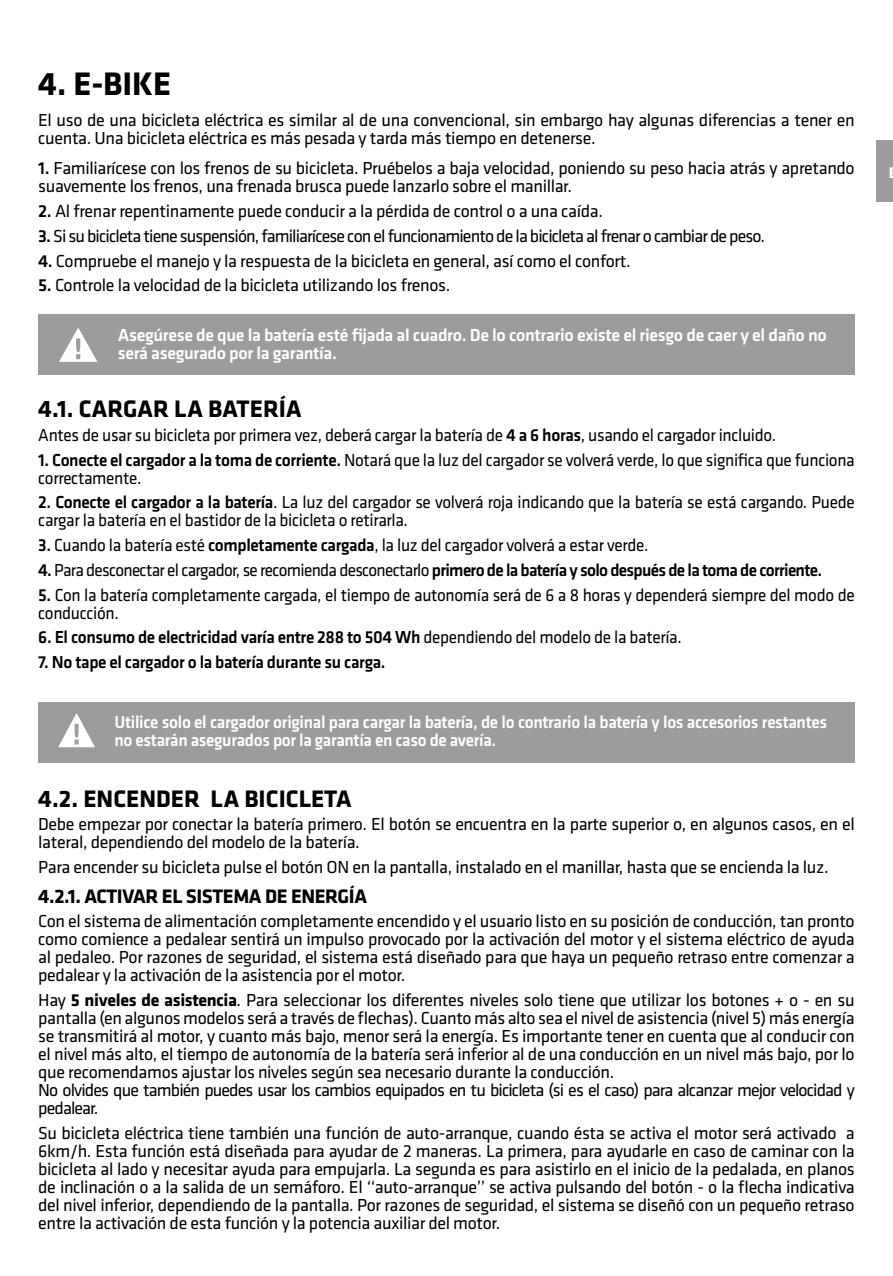
<style>
.page{position:relative;width:893px;height:1276px;background:#fff}
.page>*{position:absolute;margin:0;border:0;box-sizing:border-box;transform-origin:0 0}
.t1{font:700 33.75px "Klavika";color:#000}
.t2{font:700 24.75px "Klavika";color:#000}
.t3{font:700 20.25px "Klavika";letter-spacing:-.02em;color:#000}
.t4{font:18px/18px "Klavika";letter-spacing:-.02em;color:#000}
.t5{font:18px/18px "Klavika";letter-spacing:-.02em;color:#000;scale:.96 1}
.t6{font:500 18px/18px "Klavika";letter-spacing:-.02em;color:#fff;scale:.96 1}
.t7{font:500 18px "Klavika";letter-spacing:-.02em;color:#000;scale:.96 1}
.t8{font:500 18px/18px "Klavika";letter-spacing:-.02em;color:#fff}
.t9{font:500 18px "Klavika";letter-spacing:-.04em;color:#000;scale:.96 1}
.t10{font:18px "Klavika";letter-spacing:-.05em;color:#000}
.s1{font-weight:500}
.s2{font-weight:400}
.s3{font-weight:700}
</style>
<div class="page">
<div style="left:876px;top:141px;width:17px;height:61px;background:#9c9c9c"></div>
<div style="left:38px;top:702px;width:817px;height:61px;background:#9c9c9c"></div>
<div style="left:38px;top:314px;width:817px;height:61px;background:#9c9c9c"></div>
<svg style="left:58px;top:713px;width:37px;height:34px"></svg>
<svg style="left:59px;top:328px;width:38px;height:34px"></svg>
<p class="t1" style="left:38px;top:59px;width:134px">4. E-BIKE</p>
<p class="t4" style="left:38px;top:110px;width:818px">El uso de una bicicleta eléctrica es similar al de una convencional, sin embargo hay algunas diferencias a tener en cuenta. Una bicicleta eléctrica es más pesada y tarda más tiempo en detenerse.</p>
<p class="t4" style="left:38px;top:159px;width:818px"><span class="s1">1.</span> Familiarícese con los frenos de su bicicleta. Pruébelos a baja velocidad, poniendo su peso hacia atrás y apretando suavemente los frenos, una frenada brusca puede lanzarlo sobre el manillar.</p>
<p class="t4" style="left:38px;top:202px;width:566px"><span class="s1">2.</span> Al frenar repentinamente puede conducir a la pérdida de control o a una caída.</p>
<p class="t10" style="left:38px;top:224px;width:728px"><span class="s1">3.</span> Si su bicicleta tiene suspensión, familiarícese con el funcionamiento de la bicicleta al frenar o cambiar de peso.</p>
<p class="t4" style="left:38px;top:251px;width:594px"><span class="s1">4.</span> Compruebe el manejo y la respuesta de la bicicleta en general, así como el confort.</p>
<p class="t4" style="left:38px;top:276px;width:414px"><span class="s1">5.</span> Controle la velocidad de la bicicleta utilizando los frenos.</p>
<p class="t8" style="left:118px;top:326px;width:711px">Asegúrese de que la batería esté fijada al cuadro. De lo contrario existe el riesgo de caer y el daño no será asegurado por la garantía.</p>
<p class="t2" style="left:38px;top:391px;width:265px">4.1. CARGAR LA BATERÍA</p>
<p class="t5" style="left:38px;top:425px;width:770px">Antes de usar su bicicleta por primera vez, deberá cargar la batería de <span class="s1">4 a 6 horas</span>, usando el cargador incluido.</p>
<p class="t5" style="left:38px;top:450px;width:852px"><span class="s1">1. Conecte el cargador a la toma de corriente.</span> Notará que la luz del cargador se volverá verde, lo que significa que funciona correctamente.</p>
<p class="t5" style="left:38px;top:493px;width:852px"><span class="s1">2. Conecte el cargador a la batería</span>. La luz del cargador se volverá roja indicando que la batería se está cargando. Puede cargar la batería en el bastidor de la bicicleta o retirarla.</p>
<p class="t5" style="left:38px;top:536px;width:637px"><span class="s1">3.</span> Cuando la batería esté <span class="s1">completamente cargada</span>, la luz del cargador volverá a estar verde.</p>
<p class="t9" style="left:38px;top:558px;width:818px">4. <span class="s2">Para desconectar el cargador, se recomienda desconectarlo</span> primero de la batería y solo después de la toma de corriente.</p>
<p class="t5" style="left:38px;top:585px;width:852px"><span class="s1">5.</span> Con la batería completamente cargada, el tiempo de autonomía será de 6 a 8 horas y dependerá siempre del modo de conducción.</p>
<p class="t7" style="left:38px;top:625px;width:672px">6. El consumo de electricidad varía entre 288 to 504 Wh <span class="s2">dependiendo del modelo de la batería.</span></p>
<p class="t7" style="left:38px;top:650px;width:363px">7. No tape el cargador o la batería durante su carga.</p>
<p class="t6" style="left:115px;top:713px;width:744px">Utilice solo el cargador original para cargar la batería, de lo contrario la batería y los accesorios restantes no estarán asegurados por la garantía en caso de avería.</p>
<p class="t2" style="left:38px;top:780px;width:315px">4.2. ENCENDER LA BICICLETA</p>
<p class="t4" style="left:38px;top:815px;width:818px">Debe empezar por conectar la batería primero. El botón se encuentra en la parte superior o, en algunos casos, en el lateral, dependiendo del modelo de la batería.</p>
<p class="t4" style="left:38px;top:857px;width:792px">Para encender su bicicleta pulse el botón ON en la pantalla, instalado en el manillar, hasta que se encienda la luz.</p>
<p class="t3" style="left:38px;top:881px;width:330px">4.2.1. ACTIVAR EL SISTEMA DE ENERGÍA</p>
<p class="t4" style="left:38px;top:911px;width:818px;text-align:justify">Con el sistema de alimentación completamente encendido y el usuario listo en su posición de conducción, tan pronto como comience a pedalear sentirá un impulso provocado por la activación del motor y el sistema eléctrico de ayuda al pedaleo. Por razones de seguridad, el sistema está diseñado para que haya un pequeño retraso entre comenzar a pedalear y la activación de la asistencia por el motor.</p>
<p class="t4" style="left:38px;top:990px;width:818px">Hay <span class="s3">5 niveles de asistencia</span>. Para seleccionar los diferentes niveles solo tiene que utilizar los botones + o - en su pantalla (en algunos modelos será a través de flechas). Cuanto más alto sea el nivel de asistencia (nivel 5) más energía se transmitirá al motor, y cuanto más bajo, menor será la energía. Es importante tener en cuenta que al conducir con el nivel más alto, el tiempo de autonomía de la batería será inferior al de una conducción en un nivel más bajo, por lo que recomendamos ajustar los niveles según sea necesario durante la conducción.<br>No olvides que también puedes usar los cambios equipados en tu bicicleta (si es el caso) para alcanzar mejor velocidad y pedalear.</p>
<p class="t4" style="left:38px;top:1123px;width:818px;text-align:justify">Su bicicleta eléctrica tiene también una función de auto-arranque, cuando ésta se activa el motor será activado a 6km/h. Esta función está diseñada para ayudar de 2 maneras. La primera, para ayudarle en caso de caminar con la bicicleta al lado y necesitar ayuda para empujarla. La segunda es para asistirlo en el inicio de la pedalada, en planos de inclinación o a la salida de un semáforo. El ‘‘auto-arranque’’ se activa pulsando del botón - o la flecha indicativa del nivel inferior, dependiendo de la pantalla. Por razones de seguridad, el sistema se diseñó con un pequeño retraso entre la activación de esta función y la potencia auxiliar del motor.</p>
</div>
